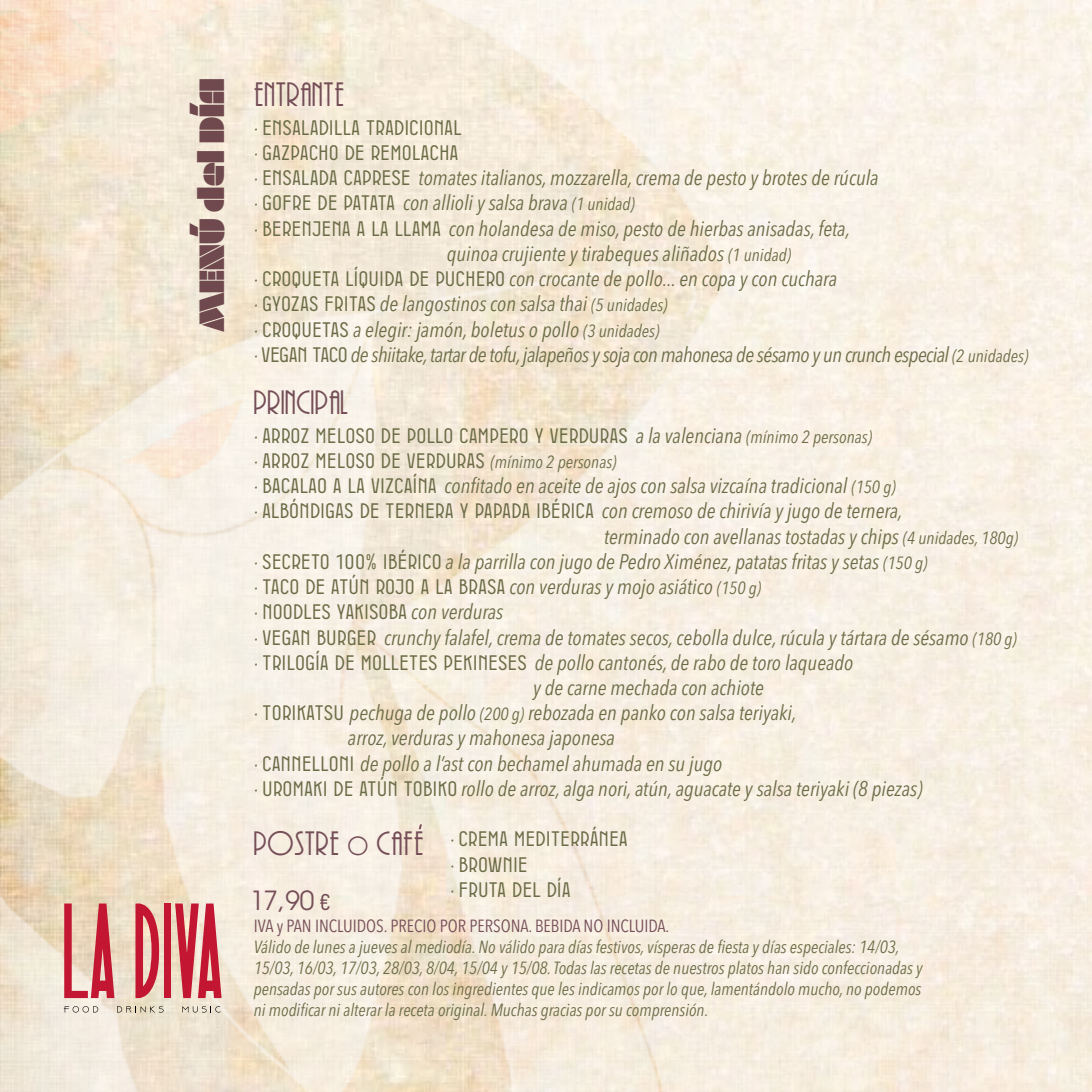
<style>
.page{position:relative;width:1092px;height:1092px;background:#fff}
.page>*{position:absolute;margin:0;border:0;box-sizing:border-box;transform-origin:0 0}
.t1{font:35px "Milka";color:#6f494e}
.t2{font:31.5px "Andes";letter-spacing:.025em;color:#754e58}
.t3{font:26.25px "ITC Avant Garde Std";color:#754e58}
.t4{font:italic condensed 21px "Avenir Next LT Pro";color:#6c6d48}
.t5{font:21px/25.2px "PARKING";color:#6c6d48}
.t6{font:italic condensed 21px "Avenir Next LT Pro";letter-spacing:-.025em;color:#6c6d48}
.t7{font:italic condensed 17.5px/21px "Avenir Next LT Pro";color:#6c6d48}
.t8{font:condensed 17.5px "Avenir Next LT Pro";color:#754e58}
.s1{font-family:"Avenir Next LT Pro";font-style:italic;font-stretch:condensed}
.s2{font-family:"PARKING";font-style:normal;font-stretch:normal}
.s3{font-size:17.5px}
.s4{font-family:"Avenir Next LT Pro";font-style:italic;font-stretch:condensed;font-size:17.5px}
.s5{font-size:24.5px}
.s6{font-family:"PARKING";font-size:22.75px}
</style>
<div class="page">
<img style="left:0;top:0;width:721px;height:1091px">
<svg style="left:418px;top:824px;width:4px;height:5px"></svg>
<svg style="left:64px;top:1006px;width:34px;height:6px"></svg>
<svg style="left:117px;top:1005px;width:46px;height:7px"></svg>
<svg style="left:182px;top:1005px;width:39px;height:7px"></svg>
<svg style="left:64px;top:903px;width:50px;height:94px;background:#d88282"></svg>
<svg style="left:135px;top:903px;width:24px;height:94px;background:#d2626b"></svg>
<div style="left:164px;top:903px;width:6px;height:94px;background:#c21632"></div>
<svg style="left:175px;top:903px;width:46px;height:94px;background:#d56b73"></svg>
<h1 class="t1" style="left:180px;top:332px;width:255px;rotate:-90deg">MENÚ del DÍA</h1>
<h2 class="t2" style="left:254px;top:81px;width:92px">ENTRANTE</h2>
<p class="t5" style="left:254px;top:114px;width:209px"><span class="s1">·</span> ENSALADILLA TRADICIONAL <span class="s1">·</span> GAZPACHO DE REMOLACHA</p>
<p class="t4" style="left:254px;top:165px;width:626px">· <span class="s2">ENSALADA CAPRESE</span> tomates italianos, mozzarella, crema de pesto y brotes de rúcula</p>
<p class="t4" style="left:254px;top:190px;width:382px">· <span class="s2">GOFRE DE PATATA</span> con allioli y salsa brava <span class="s3">(1 unidad)</span></p>
<p class="t4" style="left:254px;top:216px;width:597px">· <span class="s2">BERENJENA A LA LLAMA</span> con holandesa de miso, pesto de hierbas anisadas, feta,</p>
<p class="t4" style="left:447px;top:241px;width:346px">quinoa crujiente y tirabeques aliñados <span class="s3">(1 unidad)</span></p>
<p class="t4" style="left:254px;top:266px;width:584px">· <span class="s2">CROQUETA LÍQUIDA DE PUCHERO</span> con crocante de pollo... en copa y con cuchara</p>
<p class="t4" style="left:254px;top:291px;width:415px">· <span class="s2">GYOZAS FRITAS</span> de langostinos con salsa thai <span class="s3">(5 unidades)</span></p>
<p class="t4" style="left:254px;top:316px;width:407px">· <span class="s2">CROQUETAS</span> a elegir: jamón, boletus o pollo <span class="s3">(3 unidades)</span></p>
<p class="t6" style="left:254px;top:342px;width:776px">· <span class="s2">VEGAN TACO</span> de shiitake, tartar de tofu, jalapeños y soja con mahonesa de sésamo y un crunch especial <span class="s3">(2 unidades)</span></p>
<h2 class="t2" style="left:254px;top:388px;width:96px">PRINCIPAL</h2>
<p class="t5" style="left:254px;top:422px;width:619px"><span class="s1">·</span> ARROZ MELOSO DE POLLO CAMPERO Y VERDURAS <span class="s1">a la valenciana</span> <span class="s4">(mínimo 2 personas) </span><span class="s1">·</span> ARROZ MELOSO DE VERDURAS <span class="s4">(mínimo 2 personas)</span></p>
<p class="t4" style="left:254px;top:473px;width:643px">· <span class="s2">BACALAO A LA VIZCAÍNA</span> confitado en aceite de ajos con salsa vizcaína tradicional <span class="s3">(150 g)</span></p>
<p class="t4" style="left:254px;top:498px;width:650px">· <span class="s2">ALBÓNDIGAS DE TERNERA Y PAPADA IBÉRICA</span> con cremoso de chirivía y jugo de ternera,</p>
<p class="t4" style="left:604px;top:523px;width:415px">terminado con avellanas tostadas y chips <span class="s3">(4 unidades, 180g)</span></p>
<p class="t4" style="left:254px;top:549px;width:675px">· <span class="s2">SECRETO 100% IBÉRICO</span> a la parrilla con jugo de Pedro Ximénez, patatas fritas y setas <span class="s3">(150 g)</span></p>
<p class="t4" style="left:254px;top:574px;width:508px">· <span class="s2">TACO DE ATÚN ROJO A LA BRASA</span> con verduras y mojo asiático <span class="s3">(150 g)</span></p>
<p class="t5" style="left:254px;top:598px;width:251px"><span class="s1">·</span> NOODLES YAKISOBA <span class="s1">con verduras</span></p>
<p class="t4" style="left:254px;top:624px;width:764px">· <span class="s2">VEGAN BURGER</span> crunchy falafel, crema de tomates secos, cebolla dulce, rúcula y tártara de sésamo <span class="s3">(180 g)</span></p>
<p class="t4" style="left:254px;top:649px;width:601px">· <span class="s2">TRILOGÍA DE MOLLETES PEKINESES</span> de pollo cantonés, de rabo de toro laqueado</p>
<p class="t4" style="left:533px;top:675px;width:232px">y de carne mechada con achiote</p>
<p class="t4" style="left:254px;top:700px;width:544px">· <span class="s2">TORIKATSU</span> pechuga de pollo <span class="s3">(200 g)</span> rebozada en panko con salsa teriyaki,</p>
<p class="t4" style="left:348px;top:725px;width:268px">arroz, verduras y mahonesa japonesa</p>
<p class="t4" style="left:254px;top:750px;width:470px">· <span class="s2">CANNELLONI</span> de pollo a l’ast con bechamel ahumada en su jugo</p>
<p class="t4" style="left:254px;top:775px;width:670px">· <span class="s2">UROMAKI DE ATÚN TOBIKO</span> rollo de arroz, alga nori, atún, aguacate y salsa teriyaki (8 piezas)</p>
<p class="t5" style="left:450px;top:825px;width:179px"><span class="s1">·</span> CREMA MEDITERRÁNEA <span class="s1">·</span> BROWNIE<br><span class="s1">·</span> FRUTA DEL DÍA</p>
<p class="t8" style="left:254px;top:915px;width:417px">IVA y PAN INCLUIDOS. PRECIO POR PERSONA. BEBIDA NO INCLUIDA.</p>
<p class="t7" style="left:254px;top:936px;width:670px">Válido de lunes a jueves al mediodía. No válido para días festivos, vísperas de fiesta y días especiales: 14/03, 15/03, 16/03, 17/03, 28/03, 8/04, 15/04 y 15/08. Todas las recetas de nuestros platos han sido confeccionadas y pensadas por sus autores con los ingredientes que les indicamos por lo que, lamentándolo mucho, no podemos ni modificar ni alterar la receta original. Muchas gracias por su comprensión.</p>
<h2 class="t2" style="left:254px;top:829px;width:171px">POSTRE <span class="s5">O</span> CAFE</h2>
<p class="t3" style="left:250px;top:884px;width:82px">17,90 <span class="s6">€</span></p>
</div>
